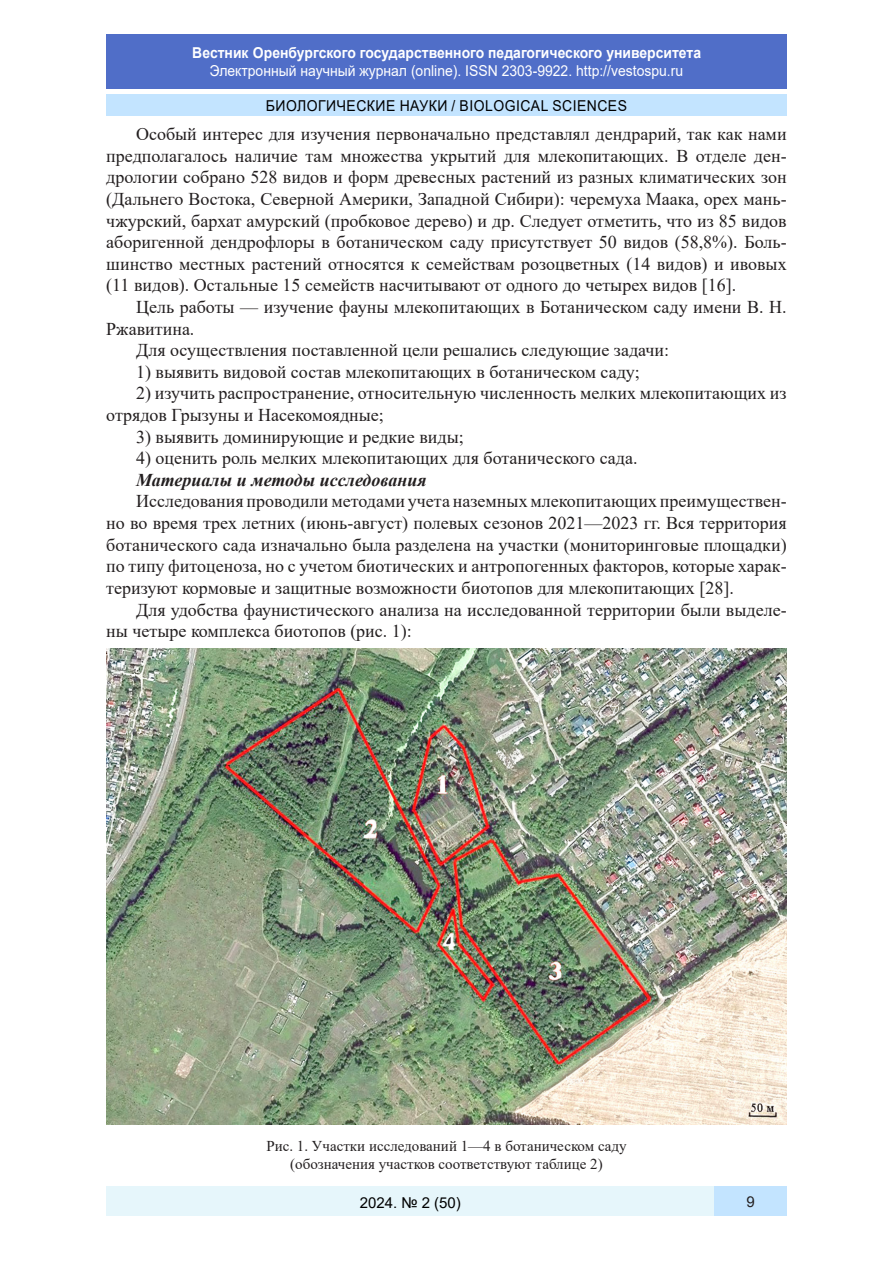
<style>
.page{position:relative;width:893px;height:1263px;background:#fff}
.page>*{position:absolute;margin:0;border:0;box-sizing:border-box;transform-origin:0 0}
.Стиль2{font:18px/21.6px "Times New Roman";color:#231f20}
.Стиль2-2{font:italic 700 18px "Times New Roman";color:#231f20}
.таблица{font:15px "Times New Roman";color:#231f20}
.t1{font:15px "Arial";color:#fff;scale:.93 1}
.t2{font:700 15px "Arial";color:#fff;scale:.93 1}
.t3{font:15px "Arial";letter-spacing:.035em;color:#000;scale:.93 1}
.t4{font:15px "Arial";letter-spacing:.035em;color:#000}
.t5{font:15px "Arial";color:#231f20}
</style>
<div class="page">
<div style="left:106px;top:95px;width:681px;height:21px;background:#c3e4ff"></div>
<div style="left:106px;top:34px;width:681px;height:55px;background:#506ec8"></div>
<div style="left:106px;top:1186px;width:608px;height:30px;background:#e6f6fb"></div>
<div style="left:714px;top:1186px;width:73px;height:30px;background:#c3e4ff"></div>
<img style="left:106px;top:649px;width:681px;height:476px">
<p class="t2" style="left:192px;top:42px;width:549px">Вестник Оренбургского государственного педагогического университета</p>
<p class="t1" style="left:210px;top:60px;width:511px">Электронный научный журнал (online). ISSN 2303-9922. http://vestospu.ru</p>
<p class="t3" style="left:266px;top:95px;width:390px">БИОЛОГИЧЕСКИЕ НАУКИ / BIOLOGICAL SCIENCES</p>
<p class="Стиль2" style="left:106px;top:123px;width:682px;text-align:justify;text-indent:30px">Особый интерес для изучения первоначально представлял дендрарий, так как нами предполагалось наличие там множества укрытий для млекопитающих. В отделе ден&shy;дрологии собрано 528 видов и форм древесных растений из разных климатических зон (Дальнего Востока, Северной Америки, Западной Сибири): черемуха Маака, орех мань&shy;чжурский, бархат амурский (пробковое дерево) и др. Следует отметить, что из 85 видов аборигенной дендрофлоры в ботаническом саду присутствует 50 видов (58,8%). Боль&shy;шинство местных растений относятся к семействам розоцветных (14 видов) и ивовых (11 видов). Остальные 15 семейств насчитывают от одного до четырех видов [16].</p>
<p class="Стиль2" style="left:106px;top:296px;width:682px;text-indent:30px">Цель работы — изучение фауны млекопитающих в Ботаническом саду имени В. Н.<br>Ржавитина.</p>
<p class="Стиль2" style="left:136px;top:339px;width:535px">Для осуществления поставленной цели решались следующие задачи:</p>
<p class="Стиль2" style="left:136px;top:360px;width:505px">1) выявить видовой состав млекопитающих в ботаническом саду;</p>
<p class="Стиль2" style="left:106px;top:382px;width:682px;text-indent:30px">2) изучить распространение, относительную численность мелких млекопитающих из отрядов Грызуны и Насекомоядные;</p>
<p class="Стиль2" style="left:136px;top:425px;width:329px">3) выявить доминирующие и редкие виды;</p>
<p class="Стиль2" style="left:136px;top:447px;width:503px">4) оценить роль мелких млекопитающих для ботанического сада.</p>
<p class="Стиль2-2" style="left:136px;top:467px;width:292px">Материалы и методы исследования</p>
<p class="Стиль2" style="left:106px;top:490px;width:682px;text-align:justify;text-indent:30px">Исследования проводили методами учета наземных млекопитающих преимуществен&shy;но во время трех летних (июнь-август) полевых сезонов 2021—2023 гг. Вся территория ботанического сада изначально была разделена на участки (мониторинговые площадки) по типу фитоценоза, но с учетом биотических и антропогенных факторов, которые харак&shy;теризуют кормовые и защитные возможности биотопов для млекопитающих [28].</p>
<p class="Стиль2" style="left:106px;top:598px;width:682px;text-indent:30px">Для удобства фаунистического анализа на исследованной территории были выделе&shy;ны четыре комплекса биотопов (рис. 1):</p>
<p class="таблица" style="left:266px;top:1136px;width:362px">Рис. 1. Участки исследований 1—4 в ботаническом саду</p>
<p class="таблица" style="left:290px;top:1154px;width:314px">(обозначения участков соответствуют таблице 2)</p>
<p class="t4" style="left:360px;top:1192px;width:103px">2024. № 2 (50)</p>
<p class="t5" style="left:746px;top:1191px;width:10px">9</p>
</div>
